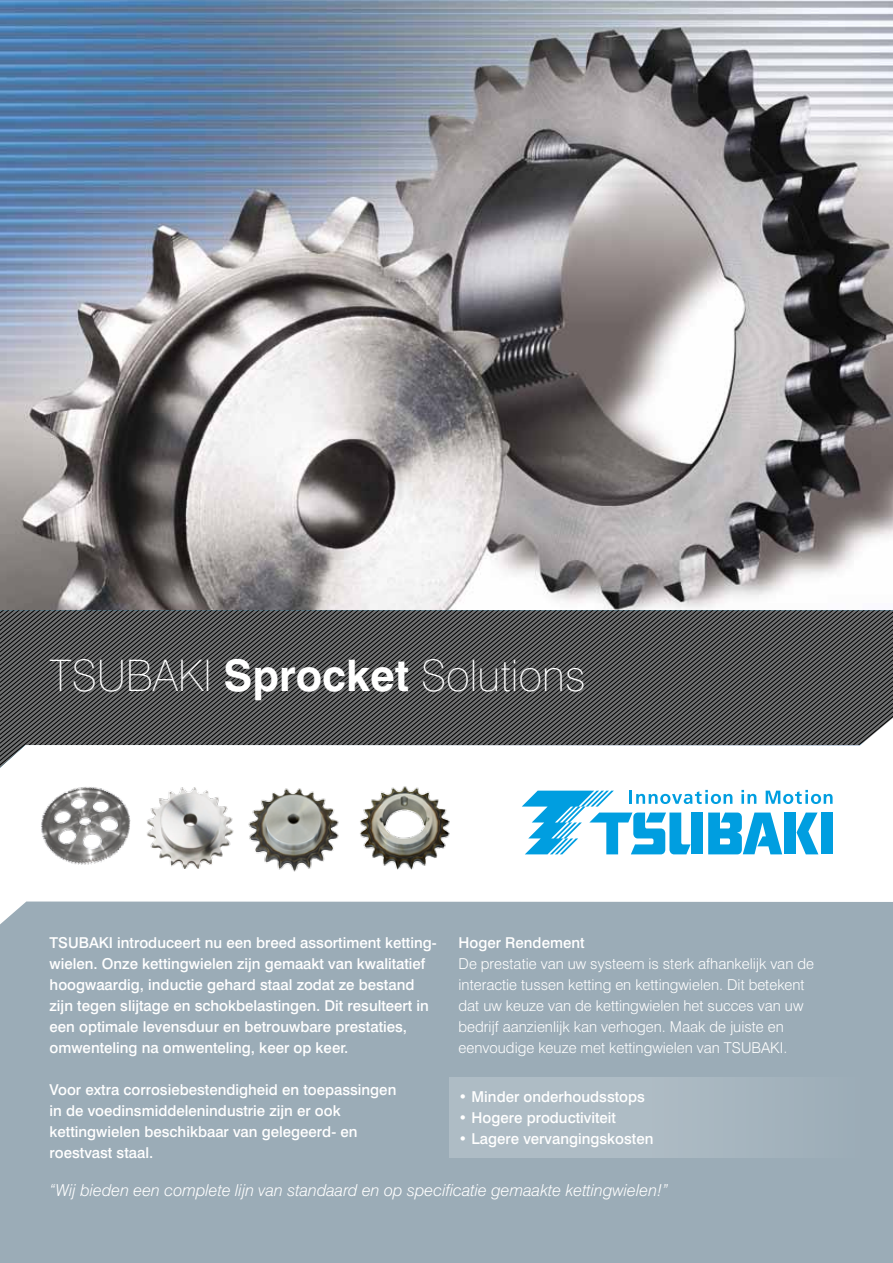
<style>
.page{position:relative;width:893px;height:1263px;background:#fff}
.page>*{position:absolute;margin:0;border:0;box-sizing:border-box;transform-origin:0 0}
.t1{font:100 43.5px "Swiss 721 BT";color:#fff}
.t2{font:italic 300 16.5px "Swiss 721 BT";color:#fff}
.t3{font:500 15px/21px "Swiss 721 BT";color:#fff}
.t4{font:300 15px/21px "Swiss 721 BT";color:#fff}
.s1{font-weight:700}
</style>
<div class="page">
<div style="left:0;top:901px;width:893px;height:362px;background:#9bacb7"></div>
<img style="left:0;top:0;width:893px;height:610px">
<svg style="left:711px;top:610px;width:182px;height:108px;background:#4e4f4f"></svg>
<svg style="left:0;top:610px;width:711px;height:108px;background:#4e4e4f"></svg>
<svg style="left:0;top:718px;width:893px;height:206px"></svg>
<svg style="left:522px;top:790px;width:311px;height:64px"></svg>
<img style="left:243px;top:782px;width:99px;height:91px">
<img style="left:355px;top:782px;width:99px;height:88px">
<div style="left:449px;top:1077px;width:444px;height:81px;background:linear-gradient(to right,#b3c0c9,#9daeb8)"></div>
<img style="left:41px;top:783px;width:89px;height:86px">
<img style="left:146px;top:783px;width:89px;height:86px">
<h1 class="t1" style="left:50px;top:649px;width:538px">Tsubaki <span class="s1">Sprocket</span> Solutions</h1>
<p class="t3" style="left:50px;top:931px;width:388px">TSUBAKI introduceert nu een breed assortiment ketting&shy;wielen. Onze kettingwielen zijn gemaakt van kwalitatief hoogwaardig, inductie gehard staal zodat ze bestand zijn tegen slijtage en schokbelastingen. Dit resulteert in een optimale levensduur en betrouwbare prestaties, omwenteling na omwenteling, keer op keer.</p>
<p class="t3" style="left:50px;top:1078px;width:348px">Voor extra corrosiebestendigheid en toepassingen in de voedinsmiddelenindustrie zijn er ook kettingwielen beschikbaar van gelegeerd- en roestvast staal.</p>
<p class="t3" style="left:459px;top:931px;width:128px">Hoger Rendement</p>
<p class="t4" style="left:459px;top:952px;width:357px">De prestatie van uw systeem is sterk afhankelijk van de interactie tussen ketting en kettingwielen. Dit betekent dat uw keuze van de kettingwielen het succes van uw bedrijf aanzienlijk kan verhogen. Maak de juiste en eenvoudige keuze met kettingwielen van Tsubaki.</p>
<p class="t3" style="left:459px;top:1086px;width:188px">• Minder onderhoudsstops</p>
<p class="t3" style="left:459px;top:1107px;width:159px">• Hogere productiviteit</p>
<p class="t3" style="left:459px;top:1128px;width:196px">• Lagere vervangingskosten</p>
<p class="t2" style="left:50px;top:1180px;width:620px">“Wij bieden een complete lijn van standaard en op specificatie gemaakte kettingwielen!”</p>
</div>
